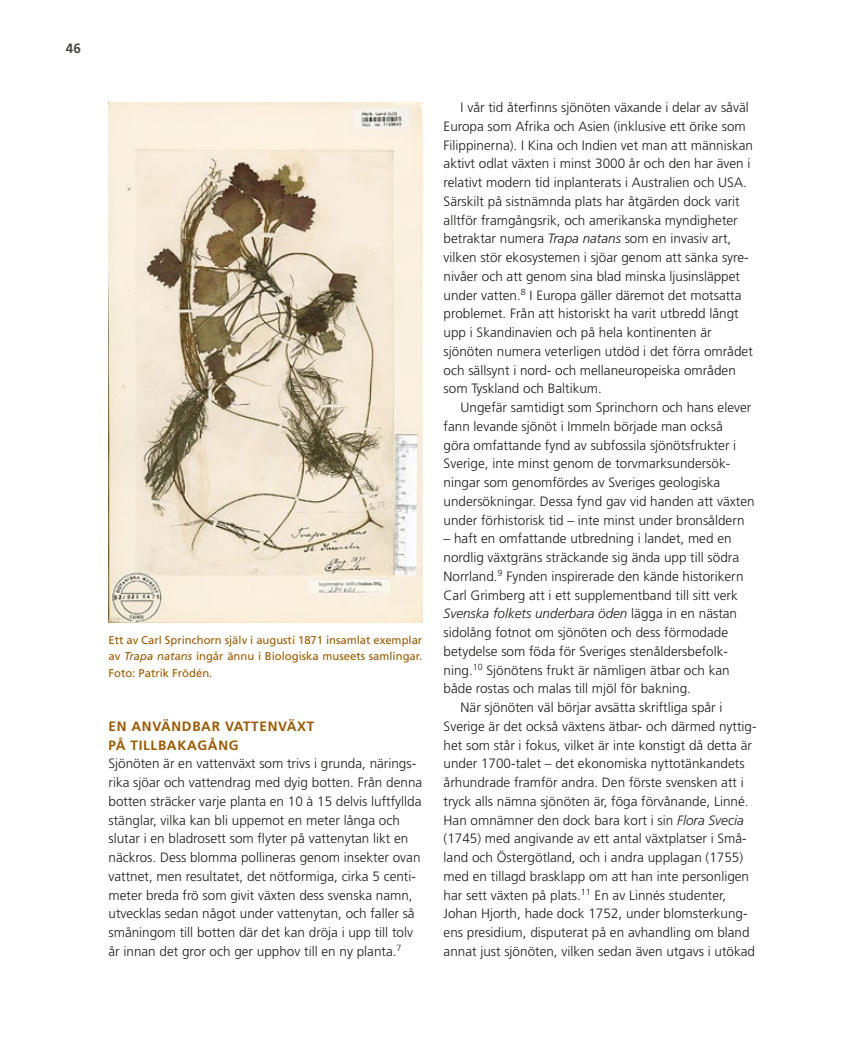
<style>
.page{position:relative;width:851px;height:1063px;background:#fff}
.page>*{position:absolute;margin:0;border:0;box-sizing:border-box;transform-origin:0 0}
.Brödtext_med_indrag{font:300 13.5px/18.8px "Frutiger LT Std";color:#1d1d1b}
.Brödtext_utan_indrag{font:300 13.5px/18.8px "Frutiger LT Std";color:#1d1d1b}
.Brons_Underrubrik_1{font:700 13.5px/18.8px "Frutiger LT Std";letter-spacing:.05em;color:#9a5a02}
.Pagina_vänster{font:700 13.5px "Frutiger LT Std";color:#4a4941}
.Brons_Bild-Fakta_u_i{font:11.25px/16.5px "Frutiger LT Std";color:#9a5a02;text-align:justify}
.s1{font-style:italic}
</style>
<div class="page">
<img style="left:108px;top:102px;width:314px;height:520px">
<p class="Pagina_vänster" style="left:66px;top:40px;width:17px">46</p>
<p class="Brons_Bild-Fakta_u_i" style="left:108px;top:632px;width:315px">Ett av Carl Sprinchorn själv i augusti 1871 insamlat exemplar av <span class="s1">Trapa natans</span> ingår ännu i Biologiska museets samlingar.<br>Foto: Patrik Frödén.</p>
<p class="Brons_Underrubrik_1" style="left:108px;top:717px;width:207px">EN ANVÄNDBAR VATTENVÄXT<br>PÅ TILLBAKAGÅNG</p>
<p class="Brödtext_utan_indrag" style="left:108px;top:754px;width:315px">Sjönöten är en vattenväxt som trivs i grunda, närings&shy;rika sjöar och vattendrag med dyig botten. Från denna botten sträcker varje planta en 10 à 15 delvis luftfyllda stänglar, vilka kan bli uppemot en meter långa och slutar i en bladrosett som flyter på vattenytan likt en näckros. Dess blomma pollineras genom insekter ovan vattnet, men resultatet, det nötformiga, cirka 5 centi&shy;meter breda frö som givit växten dess svenska namn, utvecklas sedan något under vattenytan, och faller så småningom till botten där det kan dröja i upp till tolv år innan det gror och ger upphov till en ny planta.<sup>7</sup></p>
<p class="Brödtext_med_indrag" style="left:443px;top:98px;width:311px;text-indent:17px">I vår tid återfinns sjönöten växande i delar av såväl Europa som Afrika och Asien (inklusive ett örike som Filippinerna). I Kina och Indien vet man att människan aktivt odlat växten i minst 3000 år och den har även i relativt modern tid inplanterats i Australien och USA.<br>Särskilt på sistnämnda plats har åtgärden dock varit alltför framgångsrik, och amerikanska myndigheter betraktar numera <span class="s1">Trapa natans</span> som en invasiv art, vilken stör ekosystemen i sjöar genom att sänka syre&shy;nivåer och att genom sina blad minska ljusinsläppet under vatten.<sup>8</sup> I Europa gäller däremot det motsatta problemet. Från att historiskt ha varit utbredd långt upp i Skandinavien och på hela kontinenten är sjönöten numera veterligen utdöd i det förra området och sällsynt i nord- och mellaneuropeiska områden som Tyskland och Baltikum.</p>
<p class="Brödtext_med_indrag" style="left:443px;top:398px;width:312px;text-indent:17px">Ungefär samtidigt som Sprinchorn och hans elever fann levande sjönöt i Immeln började man också<br>göra omfattande fynd av subfossila sjönötsfrukter i Sverige, inte minst genom de torvmarksundersök&shy;ningar som genomfördes av Sveriges geologiska undersökningar. Dessa fynd gav vid handen att växten under förhistorisk tid – inte minst under bronsåldern</p>
<p class="Brödtext_med_indrag" style="left:443px;top:530px;width:301px">– haft en omfattande utbredning i landet, med en nordlig växtgräns sträckande sig ända upp till södra Norrland.<sup>9</sup> Fynden inspirerade den kände historikern Carl Grimberg att i ett supplementband till sitt verk <span class="s1">Svenska folkets underbara öden</span> lägga in en nästan sidolång fotnot om sjönöten och dess förmodade betydelse som föda för Sveriges stenåldersbefolk&shy;ning.<sup>10</sup> Sjönötens frukt är nämligen ätbar och kan både rostas och malas till mjöl för bakning.</p>
<p class="Brödtext_med_indrag" style="left:443px;top:698px;width:314px;text-indent:17px">När sjönöten väl börjar avsätta skriftliga spår i Sverige är det också växtens ätbar- och därmed nyttig&shy;het som står i fokus, vilket är inte konstigt då detta är under 1700-talet – det ekonomiska nyttotänkandets århundrade framför andra. Den förste svensken att i tryck alls nämna sjönöten är, föga förvånande, Linné.<br>Han omnämner den dock bara kort i sin <span class="s1">Flora Svecia </span>(1745) med angivande av ett antal växtplatser i Små&shy;land och Östergötland, och i andra upplagan (1755) med en tillagd brasklapp om att han inte personligen har sett växten på plats.<sup>11</sup> En av Linnés studenter, Johan Hjorth, hade dock 1752, under blomsterkung&shy;ens presidium, disputerat på en avhandling om bland annat just sjönöten, vilken sedan även utgavs i utökad</p>
</div>
